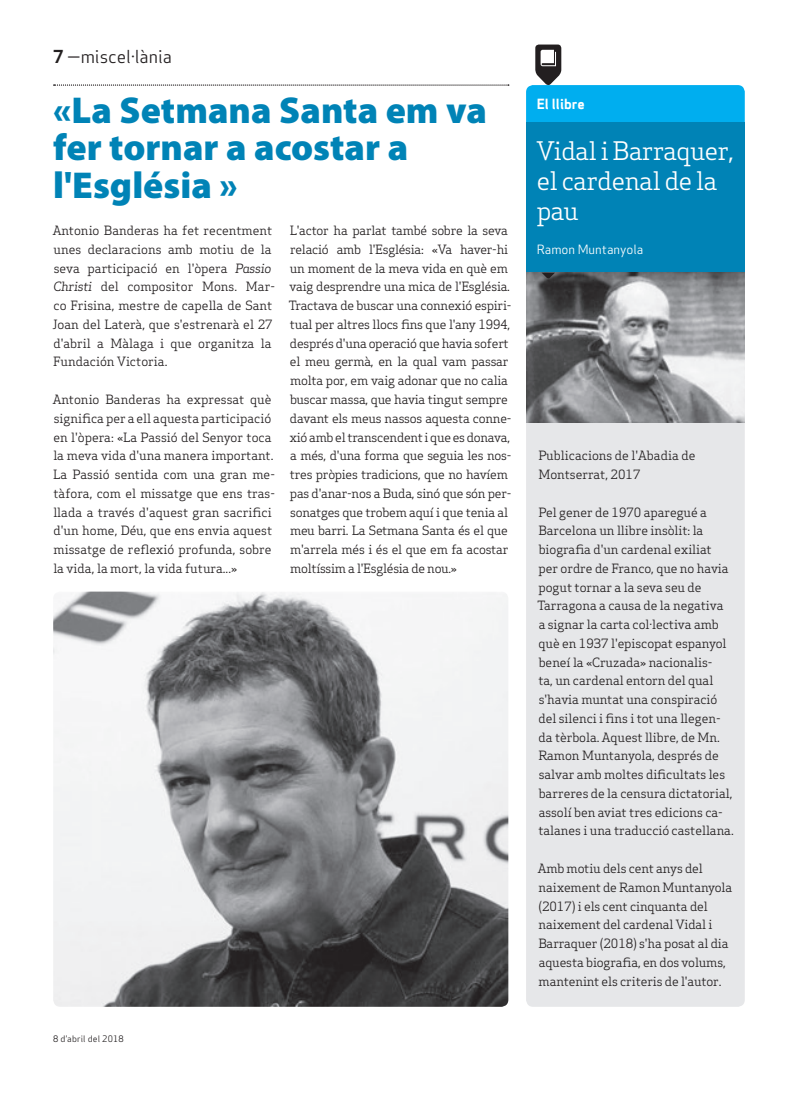
<style>
.page{position:relative;width:798px;height:1099px;background:#fff}
.page>*{position:absolute;margin:0;border:0;box-sizing:border-box;transform-origin:0 0}
.Titulars{font:900 37.5px/37.5px "Myriad Pro";color:#0083b6}
.Subtitol_Secció{font:25px/30px "Apex Serif";letter-spacing:-.02em;color:#fff}
.Capçalera{font:17.5px "Apex Sans Book T";color:#231f20}
.Titular_Secció_Petit{font:13.75px "Apex Sans Bold T";color:#fff}
.Text_General{font:12.5px/18.8px "Apex Serif";letter-spacing:-.005em;color:#231f20}
.Titulars-2{font:12.5px "Apex Sans Book T";color:#fff}
.Data_Peu{font:8.75px "Apex Sans Book T";letter-spacing:.02em;color:#231f20}
.s1{font-family:"Apex Sans Bold T"}
.s2{font-style:italic}
</style>
<div class="page">
<img style="left:53px;top:591px;width:455px;height:415px">
<svg style="left:54px;top:85px;width:454px;height:1px"></svg>
<div style="left:526px;top:423px;width:218px;height:583px;background:#e6e7e9"></div>
<div style="left:526px;top:123px;width:218px;height:150px;background:#0083b6"></div>
<img style="left:526px;top:273px;width:218px;height:150px">
<svg style="left:541px;top:273px;width:13px;height:6px"></svg>
<svg style="left:526px;top:45px;width:218px;height:78px"></svg>
<p class="Capçalera" style="left:53px;top:46px;width:120px"><span class="s1">7</span> —miscel·lània</p>
<p class="Titulars" style="left:53px;top:90px;width:435px">«La Setmana Santa em va fer tornar a acostar a</p>
<p class="Titulars" style="left:53px;top:165px;width:186px">l'Església »</p>
<p class="Text_General" style="left:52px;top:221px;width:224px">Antonio Banderas ha fet recentment unes declaracions amb motiu de la seva participació en l'òpera <span class="s2">Passio Christi</span> del compositor Mons. Mar&shy;co Frisina, mestre de capella de Sant Joan del Laterà, que s'estrenarà el 27 d'abril a Màlaga i que organitza la Fundación Victoria.</p>
<p class="Text_General" style="left:53px;top:390px;width:224px">Antonio Banderas ha expressat què significa per a ell aquesta participació en l'òpera: «La Passió del Senyor toca la meva vida d'una manera important.<br>La Passió sentida com una gran me&shy;tàfora, com el missatge que ens tras&shy;llada a través d'aquest gran sacrifici d'un home, Déu, que ens envia aquest missatge de reflexió profunda, sobre la vida, la mort, la vida futura...»</p>
<p class="Text_General" style="left:289px;top:221px;width:224px">L'actor ha parlat també sobre la seva relació amb l'Església: «Va haver-hi un moment de la meva vida en què em vaig desprendre una mica de l'Església.<br>Tractava de buscar una connexió espiri&shy;tual per altres llocs fins que l'any 1994, després d'una operació que havia sofert el meu germà, en la qual vam passar molta por, em vaig adonar que no calia buscar massa, que havia tingut sempre davant els meus nassos aquesta conne&shy;xió amb el transcendent i que es donava, a més, d'una forma que seguia les nos&shy;tres pròpies tradicions, que no havíem pas d'anar-nos a Buda, sinó que són per&shy;sonatges que trobem aquí i que tenia al meu barri. La Setmana Santa és el que m'arrela més i és el que em fa acostar moltíssim a l'Església de nou.»</p>
<p class="Data_Peu" style="left:53px;top:1032px;width:72px">8 d’abril del 2018</p>
<p class="Titular_Secció_Petit" style="left:536px;top:95px;width:50px">El llibre</p>
<p class="Subtitol_Secció" style="left:536px;top:136px;width:199px">Vidal i Barraquer, el cardenal de la pau</p>
<p class="Titulars-2" style="left:536px;top:241px;width:108px">Ramon Muntanyola</p>
<p class="Text_General" style="left:538px;top:446px;width:158px">Publicacions de l'Abadia de<br>Montserrat, 2017</p>
<p class="Text_General" style="left:537px;top:502px;width:198px">Pel gener de 1970 aparegué a<br>Barcelona un llibre insòlit: la biografia d'un cardenal exiliat<br>per ordre de Franco, que no havia pogut tornar a la seva seu de<br>Tarragona a causa de la negativa<br>a signar la carta col·lectiva amb què en 1937 l'episcopat espanyol beneí la «Cruzada» nacionalis-<br>ta, un cardenal entorn del qual s'havia muntat una conspiració del silenci i fins i tot una llegen&shy;da tèrbola. Aquest llibre, de Mn.<br>Ramon Muntanyola, després de salvar amb moltes dificultats les barreres de la censura dictatorial, assolí ben aviat tres edicions ca&shy;talanes i una traducció castellana.</p>
<p class="Text_General" style="left:537px;top:858px;width:196px">Amb motiu dels cent anys del naixement de Ramon Muntanyola (2017) i els cent cinquanta del naixement del cardenal Vidal i<br>Barraquer (2018) s'ha posat al dia aquesta biografia, en dos volums, mantenint els criteris de l'autor.</p>
</div>
